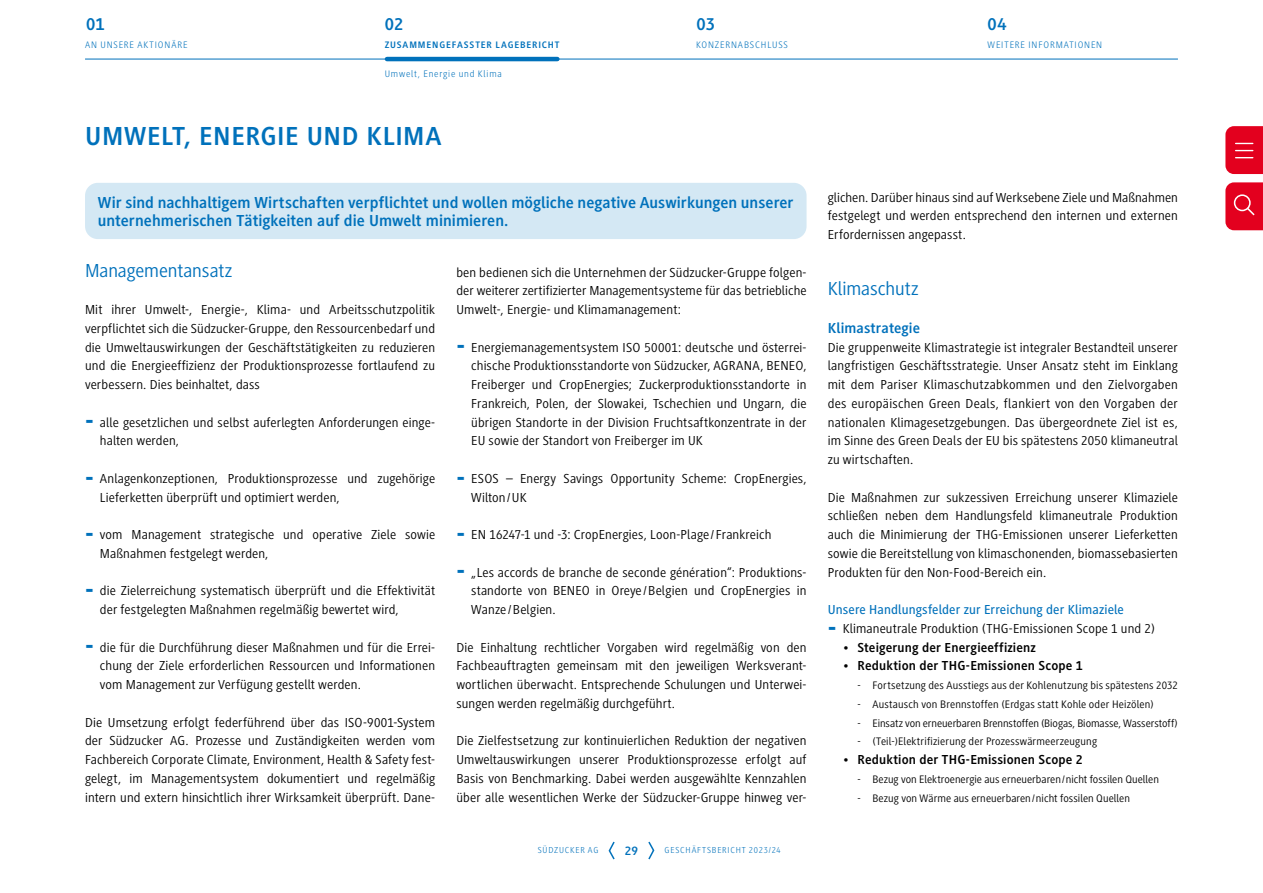
<style>
.page{position:relative;width:1263px;height:893px;background:#fff}
.page>*{position:absolute;margin:0;border:0;box-sizing:border-box;transform-origin:0 0}
.t1{font:48px "Generis Sans Pro";color:#0071bb;scale:.62 1}
.t2{font:700 27px "Generis Sans Pro";letter-spacing:.02em;color:#0071bb}
.t3{font:19.5px "Generis Sans Pro";letter-spacing:-.005em;color:#0071bb}
.t4{font:700 18px "Generis Sans Pro";letter-spacing:.01em;color:#0071bb}
.t5{font:700 16.5px/18.8px "Generis Sans Pro";color:#0071bb}
.t6{font:700 15px "Generis Sans Pro";letter-spacing:.005em;color:#0071bb}
.t7{font:13.5px/18.8px "Generis Sans Pro";letter-spacing:.01em;color:#000;text-align:justify}
.t8{font:700 13.5px "Generis Sans Pro";letter-spacing:.01em;color:#000}
.t9{font:500 13.5px "Generis Sans Pro";letter-spacing:.01em;color:#0071bb}
.t10{font:700 12.75px "Generis Sans Pro";color:#0071bb}
.t11{font:11.25px "Generis Sans Pro";letter-spacing:.01em;color:#000}
.t12{font:300 9.75px "Generis Sans Pro";letter-spacing:.085em;color:#0071bb}
.t13{font:700 9.75px "Generis Sans Pro";letter-spacing:.09em;color:#0071bb}
.t14{font:300 9px "Generis Sans Pro";letter-spacing:.085em;color:#0071bb}
.s1{font-weight:400}
</style>
<div class="page">
<svg style="left:608px;top:841px;width:7px;height:19px"></svg>
<svg style="left:648px;top:841px;width:7px;height:19px"></svg>
<hr style="left:85px;top:59px;width:1093px;height:1px;background:#0071bb">
<div style="left:85px;top:183px;width:721px;height:56px;background:#d4e8f4;border-radius:13px"></div>
<hr style="left:387px;top:57px;width:170px;height:4px;background:#0071bb">
<svg style="left:1225px;top:182px;width:38px;height:48px;background:#e51531"></svg>
<svg style="left:1225px;top:126px;width:38px;height:48px;background:#e5122e"></svg>
<h3 class="t4" style="left:86px;top:14px;width:20px">01</h3>
<h3 class="t4" style="left:385px;top:14px;width:20px">02</h3>
<h3 class="t4" style="left:696px;top:14px;width:20px">03</h3>
<h3 class="t4" style="left:987px;top:14px;width:21px">04</h3>
<p class="t12" style="left:85px;top:39px;width:104px">AN UNSERE AKTIONÄRE</p>
<p class="t13" style="left:385px;top:39px;width:176px">ZUSAMMENGEFASSTER LAGEBERICHT</p>
<p class="t12" style="left:696px;top:39px;width:93px">KONZERNABSCHLUSS</p>
<p class="t12" style="left:987px;top:39px;width:116px">WEITERE INFORMATIONEN</p>
<p class="t12" style="left:385px;top:69px;width:119px">Umwelt, Energie und Klima</p>
<h2 class="t2" style="left:85px;top:122px;width:358px">UMWELT, ENERGIE UND KLIMA</h2>
<p class="t5" style="left:98px;top:193px;width:697px">Wir sind nachhaltigem Wirtschaften verpflichtet und wollen mögliche negative Auswirkungen unserer unternehmerischen Tätigkeiten auf die Umwelt minimieren.</p>
<p class="t7" style="left:456px;top:263px;width:352px">ben bedienen sich die Unternehmen der Südzucker-Gruppe folgen&shy;der weiterer zertifizierter Managementsysteme für das betriebliche Umwelt-, Energie- und Klimamanagement:</p>
<h1 class="t1" style="left:456px;top:319px;width:16px">-</h1>
<p class="t7" style="left:471px;top:338px;width:337px">Energiemanagementsystem ISO 50001: deutsche und österrei&shy;chische Produktionsstandorte von Südzucker, AGRANA, BENEO, Freiberger und CropEnergies; Zuckerproduktionsstandorte in Frankreich, Polen, der Slowakei, Tschechien und Ungarn, die übrigen Standorte in der Division Fruchtsaftkonzentrate in der EU sowie der Standort von Freiberger im UK</p>
<h1 class="t1" style="left:456px;top:450px;width:16px">-</h1>
<p class="t7" style="left:471px;top:469px;width:337px">ESOS – Energy Savings Opportunity Scheme: CropEnergies,<br>Wilton/UK</p>
<h1 class="t1" style="left:456px;top:507px;width:16px">-</h1>
<p class="t7" style="left:471px;top:525px;width:302px">EN 16247-1 und -3: CropEnergies, Loon-Plage / Frankreich</p>
<h1 class="t1" style="left:456px;top:544px;width:16px">-</h1>
<p class="t7" style="left:471px;top:563px;width:337px">„Les accords de branche de seconde génération“: Produktions&shy;standorte von BENEO in Oreye /Belgien und CropEnergies in Wanze /Belgien.</p>
<p class="t7" style="left:456px;top:638px;width:352px">Die Einhaltung rechtlicher Vorgaben wird regelmäßig von den Fachbeauftragten gemeinsam mit den jeweiligen Werksverant&shy;wortlichen überwacht. Entsprechende Schulungen und Unterwei&shy;sungen werden regelmäßig durchgeführt.</p>
<p class="t7" style="left:456px;top:732px;width:352px">Die Zielfestsetzung zur kontinuierlichen Reduktion der negativen Umweltauswirkungen unserer Produktionsprozesse erfolgt auf Basis von Benchmarking. Dabei werden ausgewählte Kennzahlen über alle wesentlichen Werke der Südzucker-Gruppe hinweg ver-</p>
<h3 class="t3" style="left:85px;top:259px;width:149px">Managementansatz</h3>
<p class="t7" style="left:85px;top:300px;width:352px">Mit ihrer Umwelt-, Energie-, Klima- und Arbeitsschutzpolitik verpflichtet sich die Südzucker-Gruppe, den Ressourcenbedarf und die Umweltauswirkungen der Geschäftstätigkeiten zu reduzieren und die Energieeffizienz der Produktionsprozesse fortlaufend zu verbessern. Dies beinhaltet, dass</p>
<h1 class="t1" style="left:85px;top:394px;width:16px">-</h1>
<p class="t7" style="left:100px;top:413px;width:337px">alle gesetzlichen und selbst auferlegten Anforderungen einge&shy;halten werden,</p>
<h1 class="t1" style="left:85px;top:450px;width:16px">-</h1>
<p class="t7" style="left:100px;top:469px;width:337px">Anlagenkonzeptionen, Produktionsprozesse und zugehörige<br>Lieferketten überprüft und optimiert werden,</p>
<h1 class="t1" style="left:85px;top:507px;width:16px">-</h1>
<p class="t7" style="left:100px;top:525px;width:337px">vom Management strategische und operative Ziele sowie<br>Maßnahmen festgelegt werden,</p>
<h1 class="t1" style="left:85px;top:563px;width:16px">-</h1>
<p class="t7" style="left:100px;top:582px;width:337px">die Zielerreichung systematisch überprüft und die Effektivität der festgelegten Maßnahmen regelmäßig bewertet wird,</p>
<h1 class="t1" style="left:85px;top:619px;width:16px">-</h1>
<p class="t7" style="left:100px;top:638px;width:337px">die für die Durchführung dieser Maßnahmen und für die Errei&shy;chung der Ziele erforderlichen Ressourcen und Informationen vom Management zur Verfügung gestellt werden.</p>
<p class="t7" style="left:85px;top:713px;width:352px">Die Umsetzung erfolgt federführend über das ISO-9001-System der Südzucker AG. Prozesse und Zuständigkeiten werden vom Fachbereich Corporate Climate, Environment, Health &amp; Safety fest&shy;gelegt, im Managementsystem dokumentiert und regelmäßig intern und extern hinsichtlich ihrer Wirksamkeit überprüft. Dane-</p>
<p class="t14" style="left:538px;top:845px;width:62px">SÜDZUCKER AG</p>
<p class="t10" style="left:625px;top:843px;width:15px">29</p>
<p class="t14" style="left:665px;top:845px;width:118px">GESCHÄFTSBERICHT 2023/24</p>
<p class="t7" style="left:828px;top:188px;width:352px">glichen. Darüber hinaus sind auf Werksebene Ziele und Maßnahmen festgelegt und werden entsprechend den internen und externen Erfordernissen angepasst.</p>
<h3 class="t3" style="left:828px;top:278px;width:92px">Klimaschutz</h3>
<p class="t6" style="left:828px;top:320px;width:94px">Klimastrategie</p>
<p class="t7" style="left:828px;top:338px;width:352px">Die gruppenweite Klimastrategie ist integraler Bestandteil unserer langfristigen Geschäftsstrategie. Unser Ansatz steht im Einklang mit dem Pariser Klimaschutzabkommen und den Zielvorgaben des europäischen Green Deals, flankiert von den Vorgaben der nationalen Klimagesetzgebungen. Das übergeordnete Ziel ist es, im Sinne des Green Deals der EU bis spätestens 2050 klimaneutral zu wirtschaften.</p>
<p class="t7" style="left:828px;top:488px;width:352px">Die Maßnahmen zur sukzessiven Erreichung unserer Klimaziele schließen neben dem Handlungsfeld klimaneutrale Produktion auch die Minimierung der THG-Emissionen unserer Lieferketten sowie die Bereitstellung von klimaschonenden, biomassebasierten Produkten für den Non-Food-Bereich ein.</p>
<p class="t9" style="left:828px;top:602px;width:298px">Unsere Handlungsfelder zur Erreichung der Klimaziele</p>
<h1 class="t1" style="left:828px;top:600px;width:16px">-</h1>
<p class="t7" style="left:843px;top:619px;width:314px">Klimaneutrale Produktion (THG-Emissionen Scope 1 und 2)</p>
<p class="t8" style="left:843px;top:640px;width:195px"><span class="s1">•</span> Steigerung der Energieeffizienz</p>
<p class="t8" style="left:843px;top:658px;width:242px"><span class="s1">•</span> Reduktion der THG-Emissionen Scope 1</p>
<p class="t11" style="left:857px;top:679px;width:322px">- Fortsetzung des Ausstiegs aus der Kohlenutzung bis spätestens 2032</p>
<p class="t11" style="left:857px;top:698px;width:298px">- Austausch von Brennstoffen (Erdgas statt Kohle oder Heizölen)</p>
<p class="t11" style="left:857px;top:717px;width:322px">- Einsatz von erneuerbaren Brennstoffen (Biogas, Biomasse, Wasserstoff)</p>
<p class="t11" style="left:857px;top:735px;width:241px">- (Teil-)Elektrifizierung der Prozesswärmeerzeugung</p>
<p class="t8" style="left:843px;top:752px;width:242px"><span class="s1">•</span> Reduktion der THG-Emissionen Scope 2</p>
<p class="t11" style="left:857px;top:773px;width:303px">- Bezug von Elektroenergie aus erneuerbaren/nicht fossilen Quellen</p>
<p class="t11" style="left:857px;top:792px;width:274px">- Bezug von Wärme aus erneuerbaren/nicht fossilen Quellen</p>
</div>
